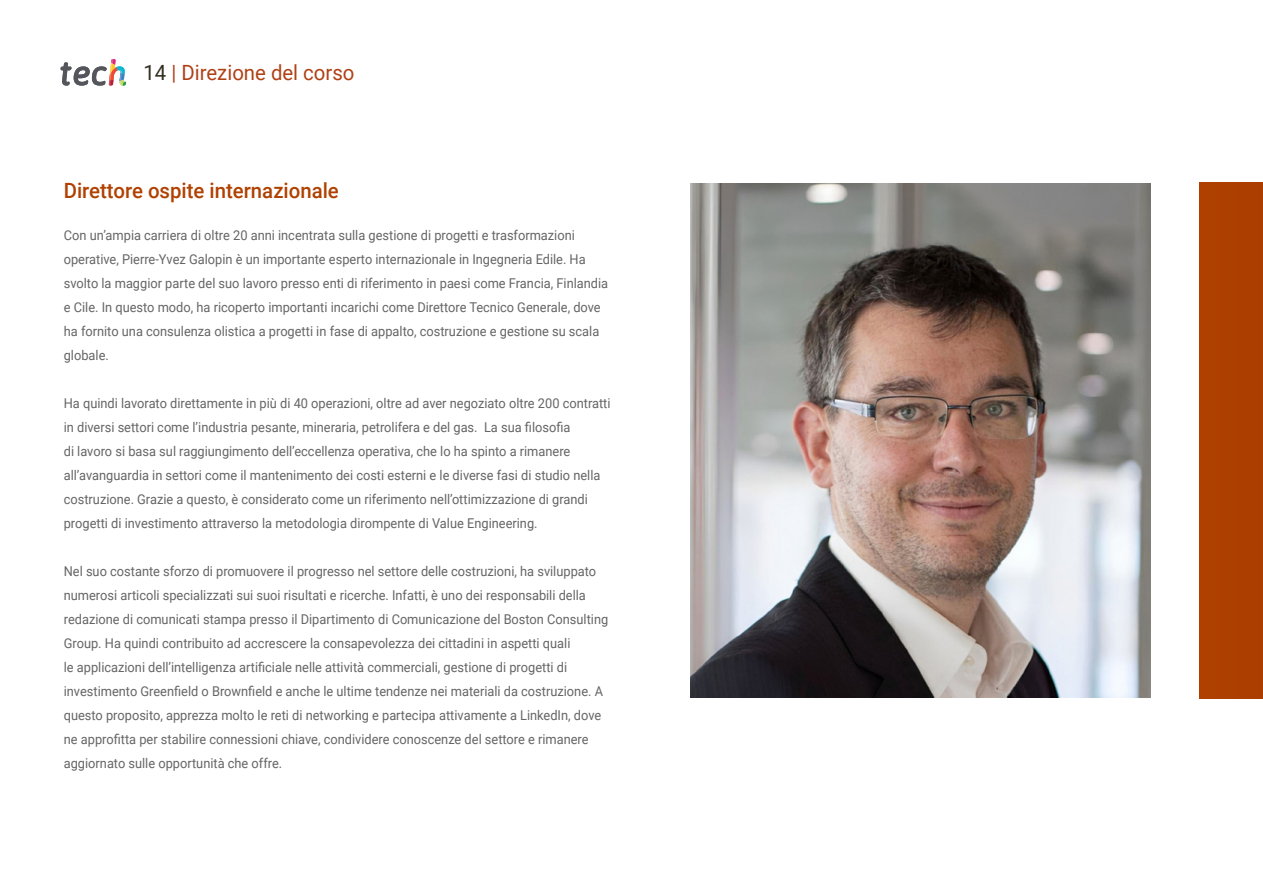
<style>
.page{position:relative;width:1263px;height:893px;background:#fff}
.page>*{position:absolute;margin:0;border:0;box-sizing:border-box;transform-origin:0 0}
.t1{font:500 21px "Roboto";color:#b04100}
.t2{font:21px "Roboto";color:#b04117}
.t3{font:13.5px/24px "Roboto";color:#656565;scale:.95 1}
.s1{color:#312e20}
</style>
<div class="page">
<div style="left:1199px;top:182px;width:64px;height:516px;background:#ad3f00"></div>
<svg style="left:61px;top:59px;width:65px;height:27px"></svg>
<img style="left:691px;top:183px;width:459px;height:514px">
<h1 class="t2" style="left:144px;top:57px;width:213px"><span class="s1">14</span> | Direzione del corso</h1>
<h1 class="t1" style="left:64px;top:176px;width:277px">Direttore ospite internazionale</h1>
<p class="t3" style="left:64px;top:222px;width:575px">Con un’ampia carriera di oltre 20 anni incentrata sulla gestione di progetti e trasformazioni operative, Pierre-Yvez Galopin è un importante esperto internazionale in Ingegneria Edile. Ha svolto la maggior parte del suo lavoro presso enti di riferimento in paesi come Francia, Finlandia e Cile. In questo modo, ha ricoperto importanti incarichi come Direttore Tecnico Generale, dove ha fornito una consulenza olistica a progetti in fase di appalto, costruzione e gestione su scala globale.</p>
<p class="t3" style="left:64px;top:390px;width:577px">Ha quindi lavorato direttamente in più di 40 operazioni, oltre ad aver negoziato oltre 200 contratti in diversi settori come l’industria pesante, mineraria, petrolifera e del gas. La sua filosofia<br>di lavoro si basa sul raggiungimento dell’eccellenza operativa, che lo ha spinto a rimanere all’avanguardia in settori come il mantenimento dei costi esterni e le diverse fasi di studio nella costruzione. Grazie a questo, è considerato come un riferimento nell’ottimizzazione di grandi progetti di investimento attraverso la metodologia dirompente di Value Engineering.</p>
<p class="t3" style="left:64px;top:558px;width:575px">Nel suo costante sforzo di promuovere il progresso nel settore delle costruzioni, ha sviluppato numerosi articoli specializzati sui suoi risultati e ricerche. Infatti, è uno dei responsabili della redazione di comunicati stampa presso il Dipartimento di Comunicazione del Boston Consulting Group. Ha quindi contribuito ad accrescere la consapevolezza dei cittadini in aspetti quali<br>le applicazioni dell’intelligenza artificiale nelle attività commerciali, gestione di progetti di investimento Greenfield o Brownfield e anche le ultime tendenze nei materiali da costruzione. A questo proposito, apprezza molto le reti di networking e partecipa attivamente a LinkedIn, dove ne approfitta per stabilire connessioni chiave, condividere conoscenze del settore e rimanere aggiornato sulle opportunità che offre.</p>
</div>
